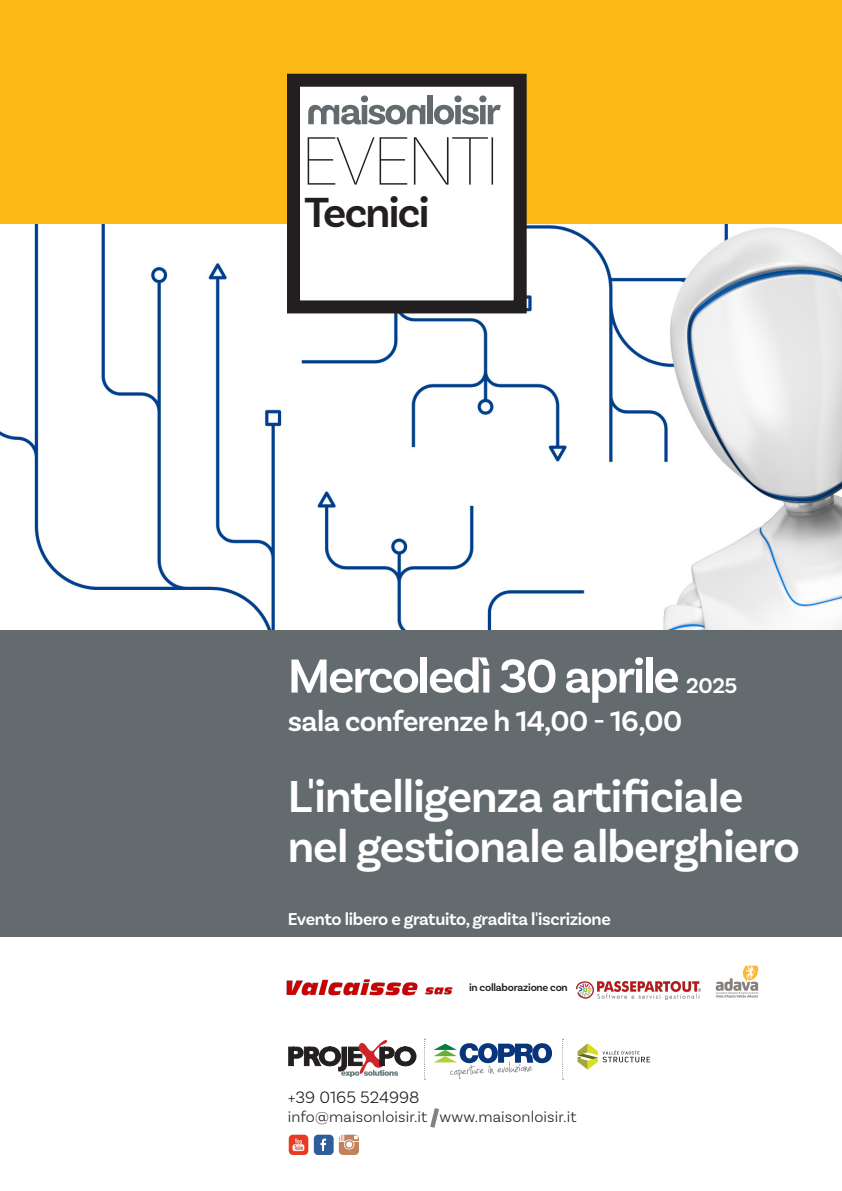
<style>
.page{position:relative;width:842px;height:1191px;background:#fff}
.page>*{position:absolute;margin:0;border:0;box-sizing:border-box;transform-origin:0 0}
.t1{font:600 50px "Basic Sans";letter-spacing:-.04em;color:#fff}
.t2{font:600 47px/50px "Basic Sans";letter-spacing:-.02em;color:#fff}
.t3{font:600 44.2px "Basic Sans";letter-spacing:-.04em;color:#231f20}
.t4{font:600 30px "Basic Sans";letter-spacing:-.02em;color:#fff}
.t5{font:600 22.4px "Basic Sans";color:#fff}
.t6{font:600 18px "Basic Sans";letter-spacing:-.02em;color:#fff}
.t7{font:300 17.5px "Basic Sans";color:#231f20}
.t8{font:300 16px "Basic Sans";letter-spacing:.01em;color:#231f20}
.t9{font:600 11px "Basic Sans";letter-spacing:-.02em;color:#231f20}
</style>
<div class="page">
<div style="left:0;top:619px;width:842px;height:318px;background:#636b6e"></div>
<div style="left:0;top:0;width:842px;height:317px;background:#fcb814"></div>
<svg style="left:434px;top:1043px;width:118px;height:36px"></svg>
<svg style="left:288px;top:1040px;width:129px;height:37px"></svg>
<svg style="left:577px;top:1043px;width:73px;height:26px"></svg>
<svg style="left:424px;top:1038px;width:1px;height:41px"></svg>
<svg style="left:562px;top:1038px;width:2px;height:41px"></svg>
<svg style="left:430px;top:1108px;width:9px;height:20px"></svg>
<img style="left:289px;top:1134px;width:19px;height:21px">
<img style="left:314px;top:1134px;width:20px;height:21px">
<img style="left:339px;top:1134px;width:20px;height:21px">
<img style="left:0;top:224px;width:842px;height:405px">
<div style="left:293px;top:80px;width:227px;height:227px;background:#fff"></div>
<div style="left:287px;top:74px;width:240px;height:239px;border:13px solid #231f20"></div>
<svg style="left:308px;top:137px;width:185px;height:48px"></svg>
<svg style="left:308px;top:105px;width:53px;height:19px"></svg>
<div style="left:361px;top:95px;width:7px;height:7px;background:#636b6e;border-radius:50%"></div>
<div style="left:362px;top:105px;width:5px;height:19px;background:#636b6e"></div>
<svg style="left:368px;top:105px;width:57px;height:19px"></svg>
<div style="left:427px;top:96px;width:6px;height:28px;background:#636b6e"></div>
<svg style="left:434px;top:105px;width:20px;height:19px"></svg>
<div style="left:454px;top:95px;width:8px;height:7px;background:#636b6e;border-radius:50%"></div>
<div style="left:455px;top:105px;width:6px;height:19px;background:#636b6e"></div>
<svg style="left:461px;top:105px;width:18px;height:19px"></svg>
<div style="left:479px;top:95px;width:7px;height:7px;background:#636b6e;border-radius:50%"></div>
<div style="left:480px;top:105px;width:6px;height:19px;background:#636b6e"></div>
<svg style="left:488px;top:105px;width:13px;height:19px"></svg>
<img style="left:576px;top:981px;width:124px;height:18px">
<svg style="left:716px;top:965px;width:42px;height:32px"></svg>
<img style="left:287px;top:979px;width:166px;height:16px">
<p class="t3" style="left:305px;top:185px;width:126px">Tecnici</p>
<p class="t1" style="left:288px;top:646px;width:393px">Mercoledì 30 aprile</p>
<p class="t5" style="left:686px;top:671px;width:53px">2025</p>
<p class="t4" style="left:288px;top:702px;width:396px">sala conferenze h 14,00 - 16,00</p>
<p class="t2" style="left:288px;top:772px;width:514px">L'intelligenza artificiale nel gestionale alberghiero</p>
<p class="t6" style="left:288px;top:908px;width:325px">Evento libero e gratuito, gradita l'iscrizione</p>
<p class="t9" style="left:469px;top:981px;width:100px">in collaborazione con</p>
<p class="t7" style="left:288px;top:1086px;width:133px">+39 0165 524998</p>
<p class="t8" style="left:288px;top:1107px;width:290px">info@maisonloisir.it www.maisonloisir.it</p>
</div>
